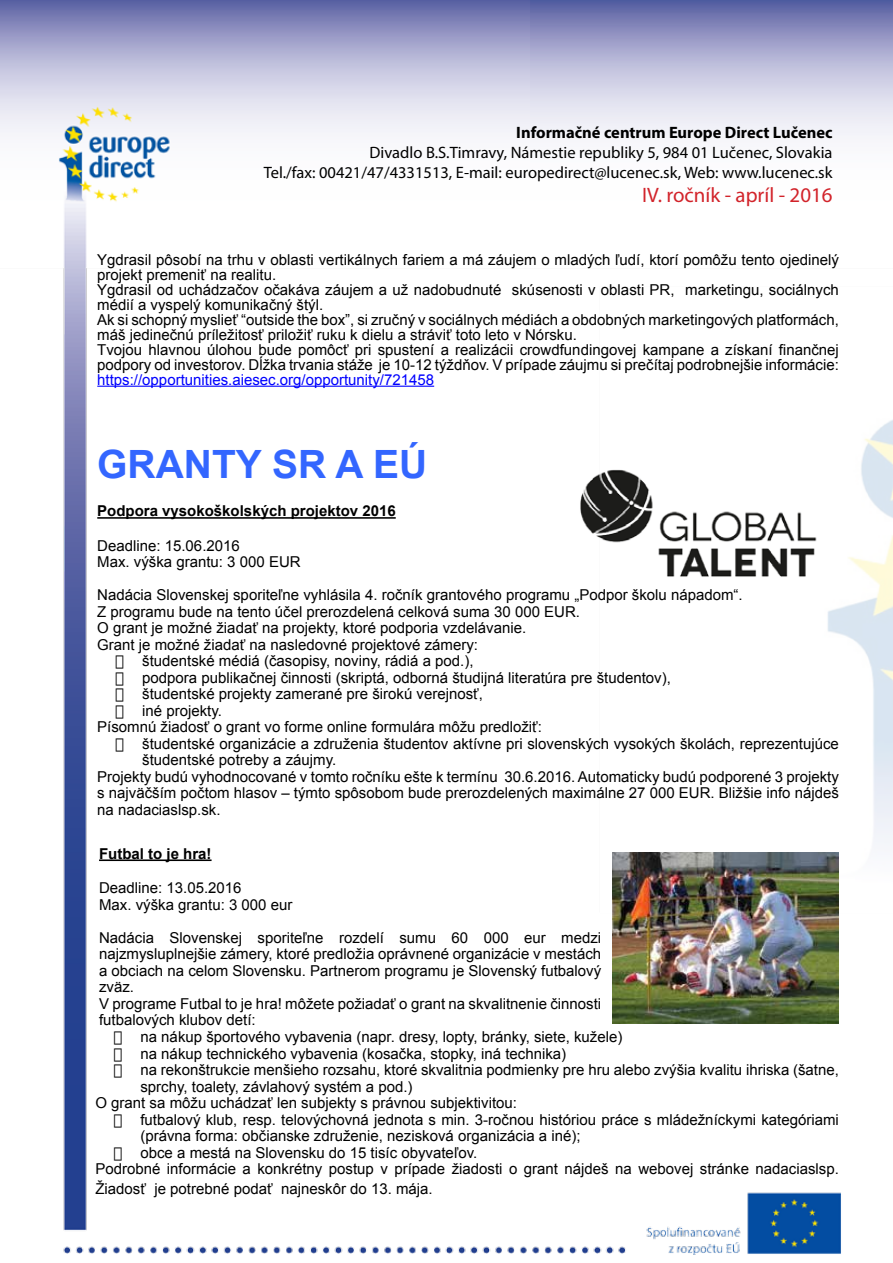
<style>
.page{position:relative;width:893px;height:1263px;background:#fff}
.page>*{position:absolute;margin:0;border:0;box-sizing:border-box;transform-origin:0 0}
.t1{font:700 39px "Arial";color:#36f}
.t2{font:20.85px "Myriad Pro";color:#d2232a}
.t3{font:16.5px/19.8px "Myriad Pro";color:#000;text-align:right}
.t4{font:700 16.5px "Myriad Pro";color:#000}
.t5{font:15px/16.5px "Arial";color:#000}
.t6{font:15px "Arial";color:#00f}
.t7{font:700 15px "Arial";color:#000}
</style>
<div class="page">
<img style="left:0;top:0;width:893px;height:1254px">
<hr style="left:97px;top:386px;width:337px;height:1px;background:#00f">
<hr style="left:97px;top:517px;width:299px;height:2px;background:#000">
<hr style="left:99px;top:859px;width:113px;height:2px;background:#000">
<img style="left:612px;top:853px;width:227px;height:170px">
<img style="left:556px;top:428px;width:290px;height:187px">
<p class="t4" style="left:516px;top:122px;width:318px">Informačné centrum Europe Direct Lučenec</p>
<p class="t3" style="left:264px;top:142px;width:570px">Divadlo B.S.Timravy, Námestie republiky 5, 984 01 Lučenec, Slovakia<br>Tel./fax: 00421/47/4331513, E-mail: europedirect@lucenec.sk, Web: www.lucenec.sk</p>
<h2 class="t2" style="left:642px;top:182px;width:192px">IV. ročník - apríl - 2016</h2>
<p class="t5" style="left:97px;top:252px;width:743px;line-height:15px">Ygdrasil pôsobí na trhu v oblasti vertikálnych fariem a má záujem o mladých ľudí, ktorí pomôžu tento ojedinelý projekt premeniť na realitu.<br>Ygdrasil od uchádzačov očakáva záujem a už nadobudnuté skúsenosti v oblasti PR, marketingu, sociálnych médií a vyspelý komunikačný štýl.<br>Ak si schopný myslieť “outside the box”, si zručný v sociálnych médiách a obdobných marketingových platformách, máš jedinečnú príležitosť priložiť ruku k dielu a stráviť toto leto v Nórsku.<br>Tvojou hlavnou úlohou bude pomôcť pri spustení a realizácii crowdfundingovej kampane a získaní finančnej podpory od investorov. Dĺžka trvania stáže je 10-12 týždňov. V prípade záujmu si prečítaj podrobnejšie informácie:</p>
<p class="t6" style="left:97px;top:369px;width:338px">https://opportunities.aiesec.org/opportunity/721458</p>
<h1 class="t1" style="left:97px;top:439px;width:113px">GRANTY</h1>
<h1 class="t1" style="left:272px;top:439px;width:157px">SR A eú</h1>
<p class="t7" style="left:97px;top:501px;width:300px">Podpora vysokoškolských projektov 2016</p>
<p class="t5" style="left:97px;top:537px;width:205px">Deadline: 15.06.2016<br>Max. výška grantu: 3 000 EUR</p>
<p class="t5" style="left:97px;top:587px;width:647px">Nadácia Slovenskej sporiteľne vyhlásila 4. ročník grantového programu „Podpor školu nápadom“.<br>Z programu bude na tento účel prerozdelená celková suma 30 000 EUR.<br>O grant je možné žiadať na projekty, ktoré podporia vzdelávanie.<br>Grant je možné žiadať na nasledovné projektové zámery:</p>
<p class="t5" style="left:115px;top:653px;width:360px">• študentské médiá (časopisy, noviny, rádiá a pod.),</p>
<p class="t5" style="left:115px;top:669px;width:557px">• podpora publikačnej činnosti (skriptá, odborná študijná literatúra pre študentov),</p>
<p class="t5" style="left:115px;top:686px;width:369px">• študentské projekty zamerané pre širokú verejnosť,</p>
<p class="t5" style="left:97px;top:702px;width:446px;text-indent:18px">• iné projekty.<br>Písomnú žiadosť o grant vo forme online formulára môžu predložiť:</p>
<p class="t5" style="left:115px;top:735px;width:725px">• študentské organizácie a združenia študentov aktívne pri slovenských vysokých školách, reprezentujúce</p>
<p class="t5" style="left:142px;top:752px;width:195px">študentské potreby a záujmy.</p>
<p class="t5" style="left:97px;top:768px;width:743px">Projekty budú vyhodnocované v tomto ročníku ešte k termínu 30.6.2016. Automaticky budú podporené 3 projekty</p>
<p class="t5" style="left:97px;top:785px;width:743px">s najväčším počtom hlasov – týmto spôsobom bude prerozdelených maximálne 27 000 EUR. Bližšie info nájdeš</p>
<p class="t5" style="left:97px;top:801px;width:125px">na nadaciaslsp.sk.</p>
<p class="t7" style="left:99px;top:843px;width:114px">Futbal to je hra!</p>
<p class="t5" style="left:99px;top:880px;width:195px">Deadline: 13.05.2016<br>Max. výška grantu: 3 000 eur</p>
<p class="t5" style="left:99px;top:929px;width:504px">Nadácia Slovenskej sporiteľne rozdelí sumu 60 000 eur medzi najzmysluplnejšie zámery, ktoré predložia oprávnené organizácie v mestách a obciach na celom Slovensku. Partnerom programu je Slovenský futbalový zväz.<br>V programe Futbal to je hra! môžete požiadať o grant na skvalitnenie činnosti futbalových klubov detí:</p>
<p class="t5" style="left:113px;top:1029px;width:510px">• na nákup športového vybavenia (napr. dresy, lopty, bránky, siete, kužele)</p>
<p class="t5" style="left:113px;top:1045px;width:454px">• na nákup technického vybavenia (kosačka, stopky, iná technika)</p>
<p class="t5" style="left:113px;top:1062px;width:727px">• na rekonštrukcie menšieho rozsahu, ktoré skvalitnia podmienky pre hru alebo zvýšia kvalitu ihriska (šatne,</p>
<p class="t5" style="left:140px;top:1078px;width:274px">sprchy, toalety, závlahový systém a pod.)</p>
<p class="t5" style="left:95px;top:1095px;width:423px">O grant sa môžu uchádzať len subjekty s právnou subjektivitou:</p>
<p class="t5" style="left:140px;top:1111px;width:700px;text-indent:-27px">• futbalový klub, resp. telovýchovná jednota s min. 3-ročnou históriou práce s mládežníckymi kategóriami (právna forma: občianske združenie, nezisková organizácia a iné);</p>
<p class="t5" style="left:95px;top:1144px;width:745px;text-indent:18px">• obce a mestá na Slovensku do 15 tisíc obyvateľov.<br>Podrobné informácie a konkrétny postup v prípade žiadosti o grant nájdeš na webovej stránke nadaciaslsp.</p>
<p class="t5" style="left:95px;top:1181px;width:339px">Žiadosť je potrebné podať najneskôr do 13. mája.</p>
</div>
